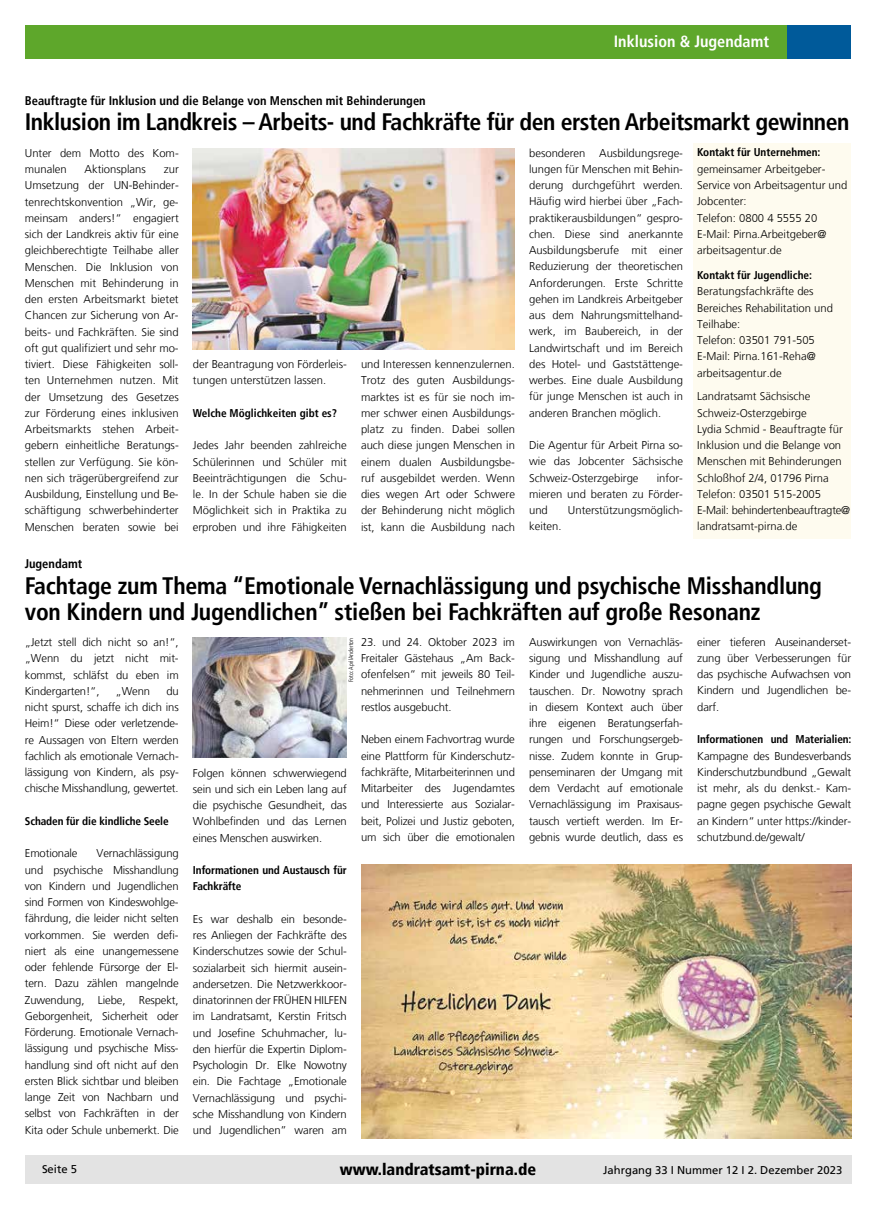
<style>
.page{position:relative;width:876px;height:1209px;background:#fff}
.page>*{position:absolute;margin:0;border:0;box-sizing:border-box;transform-origin:0 0}
.t1{font:700 condensed 23.75px/26.2px "Frutiger";letter-spacing:-.01em;color:#000}
.t2{font:900 condensed 16.25px "Frutiger";color:#000}
.t3{font:700 condensed 16.25px "Frutiger";color:#fff}
.t4{font:700 condensed 12.5px "Frutiger";color:#000}
.t5{font:300 11.25px/16.2px "Frutiger";color:#000;text-align:justify}
.t6{font:700 condensed 11.25px/16.2px "Frutiger";letter-spacing:-.01em;color:#000}
.t7{font:11.25px "Frutiger";color:#000}
.t8{font:300 condensed 6.25px "Frutiger";color:#000}
</style>
<div class="page">
<div style="left:25px;top:25px;width:814px;height:33px;background:#5ea72b"></div>
<div style="left:787px;top:25px;width:63px;height:33px;background:#005a9a"></div>
<div style="left:25px;top:1155px;width:825px;height:28px;background:#e3e3e3"></div>
<div style="left:693px;top:144px;width:157px;height:394px;background:#fefbef"></div>
<img style="left:361px;top:864px;width:489px;height:273px">
<img style="left:193px;top:148px;width:321px;height:201px">
<img style="left:193px;top:637px;width:154px;height:120px">
<h2 class="t3" style="left:613px;top:31px;width:157px">Inklusion &amp; Jugendamt</h2>
<p class="t4" style="left:25px;top:93px;width:402px">Beauftragte für Inklusion und die Belange von Menschen mit Behinderungen</p>
<h1 class="t1" style="left:25px;top:109px;width:825px">Inklusion im Landkreis – Arbeits- und Fachkräfte für den ersten Arbeitsmarkt gewinnen</h1>
<p class="t5" style="left:25px;top:145px;width:155px">Unter dem Motto des Kom&shy;munalen</p>
<p class="t5" style="left:85px;top:161px;width:63px">Aktionsplans</p>
<p class="t5" style="left:25px;top:161px;width:155px;text-indent:139px">zur Umsetzung der UN-Behinder&shy;tenrechtskonvention „Wir, ge&shy;meinsam anders!“ engagiert sich der Landkreis aktiv für eine gleichberechtigte Teilhabe aller Menschen. Die Inklusion von Menschen mit Behinderung in den ersten Arbeitsmarkt bietet Chancen zur Sicherung von Ar&shy;beits- und Fachkräften. Sie sind oft gut qualifiziert und sehr mo&shy;tiviert. Diese Fähigkeiten soll&shy;ten Unternehmen nutzen. Mit der Umsetzung des Gesetzes zur Förderung eines inklusiven Arbeitsmarkts stehen Arbeit&shy;gebern einheitliche Beratungs&shy;stellen zur Verfügung. Sie kön&shy;nen sich trägerübergreifend zur Ausbildung, Einstellung und Be&shy;schäftigung schwerbehinderter Menschen beraten sowie bei</p>
<p class="t5" style="left:193px;top:356px;width:155px">der Beantragung von Förderleis&shy;tungen unterstützen lassen.</p>
<p class="t6" style="left:193px;top:405px;width:146px">Welche Möglichkeiten gibt es?</p>
<p class="t5" style="left:193px;top:437px;width:155px">Jedes Jahr beenden zahlreiche Schülerinnen und Schüler mit Beeinträchtigungen die Schu&shy;le. In der Schule haben sie die Möglichkeit sich in Praktika zu erproben und ihre Fähigkeiten</p>
<p class="t5" style="left:361px;top:356px;width:155px">und Interessen kennenzulernen.<br>Trotz des guten Ausbildungs&shy;marktes ist es für sie noch im&shy;mer schwer einen Ausbildungs&shy;platz zu finden. Dabei sollen auch diese jungen Menschen in einem dualen Ausbildungsbe&shy;ruf ausgebildet werden. Wenn dies wegen Art oder Schwere der Behinderung nicht möglich ist, kann die Ausbildung nach</p>
<p class="t5" style="left:529px;top:145px;width:155px">besonderen Ausbildungsrege&shy;lungen für Menschen mit Behin&shy;derung durchgeführt werden.<br>Häufig wird hierbei über „Fach&shy;praktikerausbildungen“ gespro&shy;chen. Diese sind anerkannte Ausbildungsberufe mit einer Reduzierung der theoretischen Anforderungen. Erste Schritte gehen im Landkreis Arbeitgeber aus dem Nahrungsmittelhand&shy;werk, im Baubereich, in der Landwirtschaft und im Bereich des Hotel- und Gaststättenge&shy;werbes. Eine duale Ausbildung für junge Menschen ist auch in anderen Branchen möglich.</p>
<p class="t5" style="left:529px;top:437px;width:155px">Die Agentur für Arbeit Pirna so&shy;wie das Jobcenter Sächsische Schweiz-Osterzgebirge</p>
<p class="t5" style="left:529px;top:470px;width:155px;text-indent:128px">infor&shy;mieren und beraten zu Förder&shy;und</p>
<p class="t5" style="left:567px;top:502px;width:117px">Unterstützungsmöglich-</p>
<p class="t5" style="left:529px;top:518px;width:34px">keiten.</p>
<p class="t6" style="left:697px;top:144px;width:125px">Kontakt für Unternehmen:</p>
<p class="t5" style="left:697px;top:161px;width:152px;text-align:left">gemeinsamer Arbeitgeber-<br>Service von Arbeitsagentur und<br>Jobcenter:<br>Telefon: 0800 4 5555 20<br>E-Mail: Pirna.Arbeitgeber@ arbeitsagentur.de</p>
<p class="t6" style="left:697px;top:267px;width:116px">Kontakt für Jugendliche:</p>
<p class="t5" style="left:697px;top:283px;width:137px;text-align:left">Beratungsfachkräfte des<br>Bereiches Rehabilitation und<br>Teilhabe:<br>Telefon: 03501 791-505<br>E-Mail: Pirna.161-Reha@ arbeitsagentur.de</p>
<p class="t5" style="left:697px;top:388px;width:154px;text-align:left">Landratsamt Sächsische<br>Schweiz-Osterzgebirge<br>Lydia Schmid - Beauftragte für<br>Inklusion und die Belange von<br>Menschen mit Behinderungen<br>Schloßhof 2/4, 01796 Pirna<br>Telefon: 03501 515-2005<br>E-Mail: behindertenbeauftragte@ landratsamt-pirna.de</p>
<p class="t4" style="left:25px;top:556px;width:59px">Jugendamt</p>
<h1 class="t1" style="left:25px;top:572px;width:798px">Fachtage zum Thema “Emotionale Vernachlässigung und psychische Misshandlung von Kindern und Jugendlichen” stießen bei Fachkräften auf große Resonanz</h1>
<p class="t8" style="left:347px;top:682px;width:46px;rotate:-90deg">Foto: AprilAnderton</p>
<p class="t5" style="left:529px;top:634px;width:155px">Auswirkungen von Vernachläs&shy;sigung und Misshandlung auf Kinder und Jugendliche auszu&shy;tauschen. Dr. Nowotny sprach in diesem Kontext auch über ihre eigenen Beratungserfah&shy;rungen und Forschungsergeb&shy;nisse. Zudem konnte in Grup&shy;penseminaren der Umgang mit dem Verdacht auf emotionale Vernachlässigung im Praxisaus&shy;tausch vertieft werden. Im Er&shy;gebnis wurde deutlich, dass es</p>
<p class="t5" style="left:697px;top:633px;width:155px">einer tieferen Auseinanderset&shy;zung über Verbesserungen für das psychische Aufwachsen von Kindern und Jugendlichen be&shy;darf.</p>
<p class="t5" style="left:361px;top:634px;width:155px">23. und 24. Oktober 2023 im Freitaler Gästehaus „Am Back&shy;ofenfelsen“ mit jeweils 80 Teil&shy;nehmerinnen und Teilnehmern restlos ausgebucht.</p>
<p class="t5" style="left:361px;top:731px;width:155px">Neben einem Fachvortrag wurde eine Plattform für Kinderschutz&shy;fachkräfte, Mitarbeiterinnen und Mitarbeiter des Jugendamtes und Interessierte aus Sozialar&shy;beit, Polizei und Justiz geboten, um sich über die emotionalen</p>
<p class="t5" style="left:25px;top:634px;width:155px">„Jetzt stell dich nicht so an!“, „Wenn du jetzt nicht mit&shy;kommst, schläfst du eben im Kindergarten!“,</p>
<p class="t5" style="left:25px;top:683px;width:155px;text-indent:141px">du nicht spurst, schaffe ich dich ins Heim!“ Diese oder verletzende&shy;re Aussagen von Eltern werden fachlich als emotionale Vernach&shy;lässigung von Kindern, als psy&shy;chische Misshandlung, gewertet.</p>
<p class="t6" style="left:25px;top:812px;width:145px">Schaden für die kindliche Seele</p>
<p class="t5" style="left:25px;top:845px;width:54px">Emotionale</p>
<p class="t5" style="left:116px;top:683px;width:36px">„Wenn</p>
<p class="t6" style="left:697px;top:731px;width:156px">Informationen und Materialien:</p>
<p class="t5" style="left:697px;top:747px;width:155px">Kampagne des Bundesverbands Kinderschutzbundbund „Gewalt ist mehr, als du denkst.- Kam&shy;pagne gegen psychische Gewalt an Kindern“ unter https://kinder&shy;schutzbund.de/gewalt/</p>
<p class="t5" style="left:193px;top:764px;width:155px">Folgen können schwerwiegend sein und sich ein Leben lang auf die psychische Gesundheit, das Wohlbefinden und das Lernen eines Menschen auswirken.</p>
<p class="t6" style="left:193px;top:862px;width:155px">Informationen und Austausch für<br>Fachkräfte</p>
<p class="t5" style="left:193px;top:911px;width:155px">Es war deshalb ein besonde&shy;res Anliegen der Fachkräfte des Kinderschutzes sowie der Schul&shy;sozialarbeit sich hiermit ausein&shy;andersetzen. Die Netzwerkkoor&shy;dinatorinnen der FRÜHEN HILFEN im Landratsamt, Kerstin Fritsch und Josefine Schuhmacher, lu&shy;den hierfür die Expertin Diplom-Psychologin Dr. Elke Nowotny ein. Die Fachtage „Emotionale Vernachlässigung und psychi&shy;sche Misshandlung von Kindern und Jugendlichen” waren am</p>
<p class="t5" style="left:25px;top:845px;width:155px;text-indent:72px">Vernachlässigung und psychische Misshandlung von Kindern und Jugendlichen sind Formen von Kindeswohlge&shy;fährdung, die leider nicht selten vorkommen. Sie werden defi&shy;niert als eine unangemessene oder fehlende Fürsorge der El&shy;tern. Dazu zählen mangelnde Zuwendung, Liebe, Respekt, Geborgenheit, Sicherheit oder Förderung. Emotionale Vernach&shy;lässigung und psychische Miss&shy;handlung sind oft nicht auf den ersten Blick sichtbar und bleiben lange Zeit von Nachbarn und selbst von Fachkräften in der Kita oder Schule unbemerkt. Die</p>
<p class="t7" style="left:42px;top:1162px;width:37px">Seite 5</p>
<h2 class="t2" style="left:340px;top:1159px;width:197px">www.landratsamt-pirna.de</h2>
<p class="t7" style="left:603px;top:1163px;width:240px">Jahrgang 33 I Nummer 12 I 2. Dezember 2023</p>
</div>
